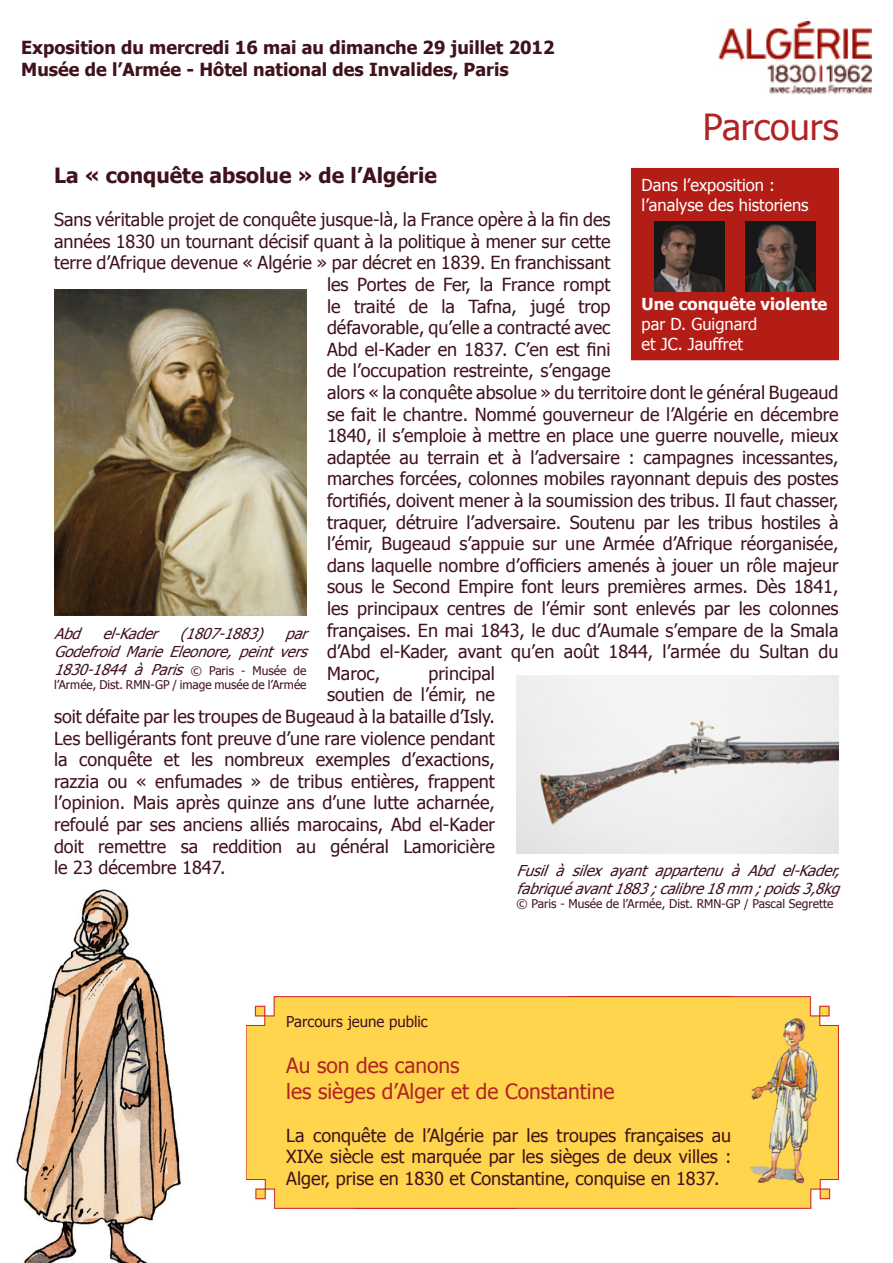
<style>
.page{position:relative;width:893px;height:1263px;background:#fff}
.page>*{position:absolute;margin:0;border:0;box-sizing:border-box;transform-origin:0 0}
.t1{font:36px "Tahoma";color:#b22324}
.t2{font:21px "Tahoma";color:#b22324}
.t3{font:700 21px "Tahoma";color:#40131c}
.t4{font:18px/21.6px "Tahoma";color:#40131c;text-align:justify}
.t5{font:700 18px "Tahoma";color:#40131c}
.t6{font:16.5px "Tahoma";color:#fff}
.t7{font:700 16.5px "Tahoma";color:#fff}
.t8{font:italic 15px/18px "Tahoma";color:#40131c;text-align:justify}
.t9{font:15px "Tahoma";color:#40131c}
.t10{font:12px "Tahoma";color:#40131c}
.s1{font-style:normal;font-size:12px}
</style>
<div class="page">
<img style="left:16px;top:889px;width:165px;height:374px">
<img style="left:54px;top:289px;width:253px;height:327px">
<img style="left:517px;top:675px;width:322px;height:178px">
<div style="left:247px;top:997px;width:592px;height:212px;background:#ffd54d"></div>
<div style="left:631px;top:168px;width:208px;height:192px;background:#b41d15"></div>
<img style="left:655px;top:222px;width:69px;height:69px">
<img style="left:746px;top:222px;width:69px;height:69px">
<img style="left:749px;top:1018px;width:70px;height:165px">
<img style="left:719px;top:21px;width:153px;height:74px">
<p class="t5" style="left:21px;top:35px;width:535px">Exposition du mercredi 16 mai au dimanche 29 juillet 2012</p>
<p class="t5" style="left:21px;top:57px;width:489px">Musée de l’Armée - Hôtel national des Invalides, Paris</p>
<p class="t1" style="left:703px;top:103px;width:137px">Parcours</p>
<p class="t3" style="left:54px;top:161px;width:384px">La « conquête absolue » de l’Algérie</p>
<p class="t4" style="left:54px;top:208px;width:558px">Sans véritable projet de conquête jusque-là, la France opère à la fin des</p>
<p class="t4" style="left:54px;top:230px;width:558px">années 1830 un tournant décisif quant à la politique à mener sur cette</p>
<p class="t4" style="left:54px;top:251px;width:558px">terre d’Afrique devenue « Algérie » par décret en 1839. En franchissant</p>
<p class="t4" style="left:327px;top:273px;width:285px">les Portes de Fer, la France rompt</p>
<p class="t4" style="left:327px;top:294px;width:285px">le traité de la Tafna, jugé trop</p>
<p class="t4" style="left:327px;top:316px;width:285px">défavorable, qu’elle a contracté avec</p>
<p class="t4" style="left:327px;top:338px;width:285px">Abd el-Kader en 1837. C’en est fini</p>
<p class="t4" style="left:327px;top:359px;width:285px">de l’occupation restreinte, s’engage</p>
<p class="t4" style="left:327px;top:381px;width:513px">alors « la conquête absolue » du territoire dont le général Bugeaud</p>
<p class="t4" style="left:327px;top:402px;width:513px">se fait le chantre. Nommé gouverneur de l’Algérie en décembre</p>
<p class="t4" style="left:327px;top:424px;width:513px">1840, il s’emploie à mettre en place une guerre nouvelle, mieux</p>
<p class="t4" style="left:327px;top:446px;width:513px">adaptée au terrain et à l’adversaire : campagnes incessantes,</p>
<p class="t4" style="left:327px;top:467px;width:513px">marches forcées, colonnes mobiles rayonnant depuis des postes</p>
<p class="t4" style="left:327px;top:489px;width:513px">fortifiés, doivent mener à la soumission des tribus. Il faut chasser,</p>
<p class="t4" style="left:327px;top:510px;width:513px">traquer, détruire l’adversaire. Soutenu par les tribus hostiles à</p>
<p class="t4" style="left:327px;top:532px;width:513px">l’émir, Bugeaud s’appuie sur une Armée d’Afrique réorganisée,</p>
<p class="t4" style="left:327px;top:554px;width:513px">dans laquelle nombre d’officiers amenés à jouer un rôle majeur</p>
<p class="t4" style="left:327px;top:575px;width:513px">sous le Second Empire font leurs premières armes. Dès 1841,</p>
<p class="t4" style="left:327px;top:597px;width:513px">les principaux centres de l’émir sont enlevés par les colonnes</p>
<p class="t4" style="left:327px;top:618px;width:513px">françaises. En mai 1843, le duc d’Aumale s’empare de la Smala</p>
<p class="t4" style="left:327px;top:640px;width:513px">d’Abd el-Kader, avant qu’en août 1844, l’armée du Sultan du</p>
<p class="t4" style="left:327px;top:662px;width:55px">Maroc,</p>
<p class="t4" style="left:428px;top:662px;width:68px">principal</p>
<p class="t4" style="left:327px;top:683px;width:169px">soutien de l’émir, ne</p>
<p class="t4" style="left:54px;top:705px;width:442px">soit défaite par les troupes de Bugeaud à la bataille d’Isly.</p>
<p class="t4" style="left:54px;top:726px;width:442px">Les belligérants font preuve d’une rare violence pendant</p>
<p class="t4" style="left:54px;top:748px;width:442px">la conquête et les nombreux exemples d’exactions,</p>
<p class="t4" style="left:54px;top:770px;width:442px">razzia ou « enfumades » de tribus entières, frappent</p>
<p class="t4" style="left:54px;top:791px;width:442px">l’opinion. Mais après quinze ans d’une lutte acharnée,</p>
<p class="t4" style="left:54px;top:813px;width:442px">refoulé par ses anciens alliés marocains, Abd el-Kader</p>
<p class="t4" style="left:54px;top:834px;width:442px">doit remettre sa reddition au général Lamoricière</p>
<p class="t4" style="left:54px;top:856px;width:173px">le 23 décembre 1847.</p>
<p class="t6" style="left:642px;top:174px;width:135px">Dans l’exposition :</p>
<p class="t6" style="left:642px;top:194px;width:169px">l’analyse des historiens</p>
<p class="t7" style="left:642px;top:292px;width:187px">Une conquête violente</p>
<p class="t6" style="left:642px;top:313px;width:117px">par D. Guignard</p>
<p class="t6" style="left:642px;top:333px;width:103px">et JC. Jauffret</p>
<p class="t8" style="left:54px;top:624px;width:261px">Abd el-Kader (1807-1883) par GodefroidMarieEleonore,peintvers 1830-1844 à Paris <span class="s1">© P a r i s - M u s é e d e</span></p>
<p class="t10" style="left:54px;top:677px;width:254px">l’Armée, Dist. RMN-GP / image musée de l’Armée</p>
<p class="t8" style="left:517px;top:861px;width:331px">Fusil à silex ayant appartenu à Abd el-Kader, fabriquéavant1883;calibre18mm;poids3,8kg</p>
<p class="t10" style="left:517px;top:896px;width:318px">© Paris - Musée de l’Armée, Dist. RMN-GP / Pascal Segrette</p>
<p class="t9" style="left:286px;top:1011px;width:143px">Parcours jeune public</p>
<p class="t2" style="left:286px;top:1052px;width:175px">Au son des canons</p>
<p class="t2" style="left:286px;top:1077px;width:330px">les sièges d’Alger et de Constantine</p>
<p class="t4" style="left:286px;top:1123px;width:447px">La conquête de l’Algérie par les troupes françaises au XIXe siècle est marquée par les sièges de deux villes :<br>Alger, prise en 1830 et Constantine, conquise en 1837.</p>
</div>
